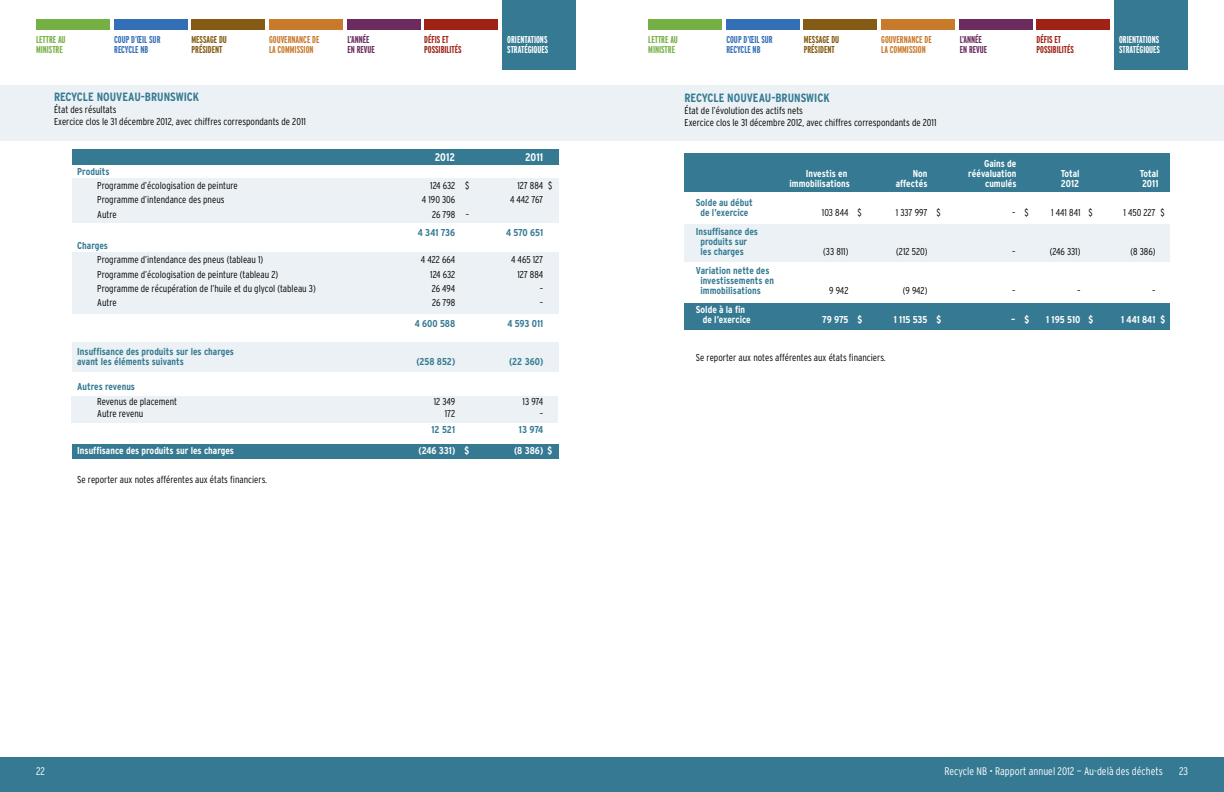
<style>
.page{position:relative;width:1224px;height:792px;background:#fff}
.page>*{position:absolute;margin:0;border:0;box-sizing:border-box;transform-origin:0 0}
.t1{font:700 condensed 12px "Interstate";color:#357a92}
.t2{font:300 condensed 11px "Interstate";color:#fff}
.t3{font:700 condensed 11px "Interstate";color:#fff}
.t4{font:300 condensed 10px/12px "Interstate";color:#000}
.t5{font:700 condensed 10px/10px "Interstate";color:#357a92}
.t6{font:700 condensed 10px/10px "Interstate";color:#fff}
.t7{font:700 extra-condensed 10px/10px "Interstate";color:#c87929}
.t8{font:700 extra-condensed 10px/10px "Interstate";color:#fff}
.t9{font:700 extra-condensed 10px/10px "Interstate";color:#336fb7}
.t10{font:700 extra-condensed 10px/10px "Interstate";color:#9f2214}
.t11{font:700 extra-condensed 10px/10px "Interstate";color:#855a14}
.t12{font:700 extra-condensed 10px/10px "Interstate";color:#74b043}
.t13{font:700 extra-condensed 10px/10px "Interstate";color:#6b2b5e}
</style>
<div class="page">
<div style="left:0;top:85px;width:1224px;height:55px;background:#ebf1f4"></div>
<div style="left:0;top:758px;width:1224px;height:34px;background:#357a92"></div>
<div style="left:72px;top:342px;width:487px;height:30px;background:#ebf1f4"></div>
<div style="left:72px;top:444px;width:487px;height:15px;background:#357a92"></div>
<div style="left:72px;top:150px;width:487px;height:15px;background:#357a92"></div>
<div style="left:72px;top:178px;width:487px;height:44px;background:#ebf1f4"></div>
<div style="left:72px;top:252px;width:487px;height:62px;background:#ebf1f4"></div>
<div style="left:72px;top:396px;width:486px;height:26px;background:#ebf1f4"></div>
<div style="left:685px;top:303px;width:485px;height:27px;background:#357a92"></div>
<div style="left:685px;top:154px;width:485px;height:38px;background:#357a92"></div>
<div style="left:685px;top:224px;width:485px;height:38px;background:#ebf1f4"></div>
<div style="left:1114px;top:0;width:74px;height:69px;background:#357a92"></div>
<div style="left:648px;top:19px;width:74px;height:11px;background:#74b043"></div>
<div style="left:726px;top:19px;width:73px;height:11px;background:#336fb7"></div>
<div style="left:959px;top:19px;width:74px;height:11px;background:#6b2b5e"></div>
<div style="left:803px;top:19px;width:74px;height:11px;background:#855a14"></div>
<div style="left:881px;top:19px;width:74px;height:11px;background:#c87929"></div>
<div style="left:1037px;top:19px;width:73px;height:11px;background:#9f2214"></div>
<div style="left:502px;top:0;width:74px;height:69px;background:#357a92"></div>
<div style="left:36px;top:19px;width:74px;height:11px;background:#74b043"></div>
<div style="left:114px;top:19px;width:73px;height:11px;background:#336fb7"></div>
<div style="left:347px;top:19px;width:74px;height:11px;background:#6b2b5e"></div>
<div style="left:191px;top:19px;width:74px;height:11px;background:#855a14"></div>
<div style="left:269px;top:19px;width:74px;height:11px;background:#c87929"></div>
<div style="left:425px;top:19px;width:73px;height:11px;background:#9f2214"></div>
<p class="t12" style="left:36px;top:35px;width:31px">LETTRE AU<br>MINISTRE</p>
<p class="t9" style="left:114px;top:35px;width:48px">COUP D’ŒIL SUR<br>RECYCLE NB</p>
<p class="t11" style="left:192px;top:35px;width:37px">MESSAGE DU<br>PRÉSIDENT</p>
<p class="t7" style="left:269px;top:35px;width:52px">GOUVERNANCE DE<br>LA COMMISSION</p>
<p class="t10" style="left:424px;top:35px;width:39px">DÉFIS ET<br>POSSIBILITÉS</p>
<p class="t8" style="left:507px;top:35px;width:43px">ORIENTATIONS<br>STRATÉGIQUES</p>
<p class="t13" style="left:347px;top:35px;width:29px">L’ANNÉE<br>EN REVUE</p>
<p class="t12" style="left:648px;top:35px;width:31px">LETTRE AU<br>MINISTRE</p>
<p class="t9" style="left:726px;top:35px;width:48px">COUP D’ŒIL SUR<br>RECYCLE NB</p>
<p class="t11" style="left:804px;top:35px;width:37px">MESSAGE DU<br>PRÉSIDENT</p>
<p class="t7" style="left:881px;top:35px;width:52px">GOUVERNANCE DE<br>LA COMMISSION</p>
<p class="t10" style="left:1037px;top:35px;width:39px">DÉFIS ET<br>POSSIBILITÉS</p>
<p class="t8" style="left:1119px;top:35px;width:43px">ORIENTATIONS<br>STRATÉGIQUES</p>
<p class="t13" style="left:960px;top:35px;width:29px">L’ANNÉE<br>EN REVUE</p>
<p class="t1" style="left:54px;top:90px;width:147px">RECYCLE NOUVEAU-BRUNSWICK</p>
<p class="t4" style="left:54px;top:103px;width:253px">État des résultats<br>Exercice clos le 31 décembre 2012, avec chiffres correspondants de 2011</p>
<p class="t3" style="left:435px;top:151px;width:22px">2012</p>
<p class="t3" style="left:525px;top:151px;width:20px">2011</p>
<p class="t5" style="left:77px;top:166px;width:34px">Produits</p>
<p class="t4" style="left:97px;top:179px;width:142px">Programme d’écologisation de peinture</p>
<p class="t4" style="left:430px;top:179px;width:41px">124 632 $</p>
<p class="t4" style="left:517px;top:179px;width:36px">127 884 $</p>
<p class="t4" style="left:97px;top:194px;width:129px">Programme d’intendance des pneus</p>
<p class="t4" style="left:422px;top:194px;width:35px">4 190 306</p>
<p class="t4" style="left:510px;top:194px;width:35px">4 442 767</p>
<p class="t4" style="left:97px;top:208px;width:21px">Autre</p>
<p class="t4" style="left:432px;top:208px;width:39px">26 798 –</p>
<p class="t5" style="left:418px;top:227px;width:39px">4 341 736</p>
<p class="t5" style="left:506px;top:227px;width:39px">4 570 651</p>
<p class="t5" style="left:77px;top:240px;width:32px">Charges</p>
<p class="t4" style="left:97px;top:254px;width:167px">Programme d’intendance des pneus (tableau 1)</p>
<p class="t4" style="left:421px;top:254px;width:36px">4 422 664</p>
<p class="t4" style="left:511px;top:254px;width:34px">4 465 127</p>
<p class="t4" style="left:97px;top:268px;width:182px">Programme d’écologisation de peinture (tableau 2)</p>
<p class="t4" style="left:430px;top:268px;width:27px">124 632</p>
<p class="t4" style="left:517px;top:268px;width:27px">127 884</p>
<p class="t4" style="left:97px;top:282px;width:220px">Programme de récupération de l’huile et du glycol (tableau 3)</p>
<p class="t4" style="left:432px;top:282px;width:25px">26 494</p>
<p class="t4" style="left:540px;top:282px;width:5px">–</p>
<p class="t4" style="left:97px;top:297px;width:21px">Autre</p>
<p class="t4" style="left:432px;top:297px;width:25px">26 798</p>
<p class="t4" style="left:540px;top:297px;width:5px">–</p>
<p class="t5" style="left:415px;top:319px;width:42px">4 600 588</p>
<p class="t5" style="left:507px;top:319px;width:37px">4 593 011</p>
<p class="t5" style="left:77px;top:346px;width:158px">Insuffisance des produits sur les charges avant les éléments suivants</p>
<p class="t5" style="left:416px;top:356px;width:40px">(258 852)</p>
<p class="t5" style="left:509px;top:356px;width:36px">(22 360)</p>
<p class="t5" style="left:77px;top:382px;width:59px">Autres revenus</p>
<p class="t4" style="left:97px;top:395px;width:81px">Revenus de placement</p>
<p class="t4" style="left:434px;top:395px;width:23px">12 349</p>
<p class="t4" style="left:523px;top:395px;width:22px">13 974</p>
<p class="t4" style="left:97px;top:407px;width:48px">Autre revenu</p>
<p class="t4" style="left:445px;top:407px;width:12px">172</p>
<p class="t4" style="left:540px;top:407px;width:5px">–</p>
<p class="t5" style="left:431px;top:425px;width:25px">12 521</p>
<p class="t5" style="left:519px;top:425px;width:26px">13 974</p>
<p class="t6" style="left:77px;top:446px;width:158px">Insuffisance des produits sur les charges</p>
<p class="t6" style="left:419px;top:446px;width:52px">(246 331) $</p>
<p class="t6" style="left:514px;top:446px;width:40px">(8 386) $</p>
<p class="t4" style="left:77px;top:473px;width:191px">Se reporter aux notes afférentes aux états financiers.</p>
<p class="t1" style="left:685px;top:91px;width:147px">RECYCLE NOUVEAU-BRUNSWICK</p>
<p class="t4" style="left:685px;top:104px;width:253px">État de l’évolution des actifs nets<br>Exercice clos le 31 décembre 2012, avec chiffres correspondants de 2011</p>
<p class="t6" style="left:984px;top:159px;width:34px">Gains de</p>
<p class="t6" style="left:806px;top:169px;width:43px">Investis en</p>
<p class="t6" style="left:913px;top:169px;width:16px">Non</p>
<p class="t6" style="left:968px;top:169px;width:75px">réévaluation T</p>
<p class="t6" style="left:1064px;top:169px;width:17px">otal</p>
<p class="t6" style="left:1140px;top:169px;width:20px">Total</p>
<p class="t6" style="left:789px;top:179px;width:62px">immobilisations</p>
<p class="t6" style="left:896px;top:179px;width:33px">affectés</p>
<p class="t6" style="left:985px;top:179px;width:33px">cumulés</p>
<p class="t6" style="left:1061px;top:179px;width:20px">2012</p>
<p class="t6" style="left:1142px;top:179px;width:18px">2011</p>
<p class="t5" style="left:696px;top:198px;width:58px;text-align:center">Solde au début de l’exercice</p>
<p class="t4" style="left:822px;top:207px;width:41px">103 844 $</p>
<p class="t4" style="left:896px;top:207px;width:46px">1 337 997 $</p>
<p class="t4" style="left:1012px;top:207px;width:18px">– $</p>
<p class="t4" style="left:1051px;top:207px;width:43px">1 441 841 $</p>
<p class="t4" style="left:1123px;top:207px;width:43px">1 450 227 $</p>
<p class="t5" style="left:700px;top:227px;width:59px;text-indent:-4px">Insuffisance des produits sur les charges</p>
<p class="t4" style="left:823px;top:246px;width:27px">(33 811)</p>
<p class="t4" style="left:896px;top:246px;width:33px">(212 520)</p>
<p class="t4" style="left:1012px;top:246px;width:5px">–</p>
<p class="t4" style="left:1050px;top:246px;width:32px">(246 331)</p>
<p class="t4" style="left:1130px;top:246px;width:26px">(8 386)</p>
<p class="t5" style="left:700px;top:266px;width:75px;text-indent:-4px">Variation nette des investissements en immobilisations</p>
<p class="t4" style="left:829px;top:285px;width:21px">9 942</p>
<p class="t4" style="left:903px;top:285px;width:26px">(9 942)</p>
<p class="t4" style="left:1012px;top:285px;width:5px">–</p>
<p class="t4" style="left:1077px;top:285px;width:5px">–</p>
<p class="t4" style="left:1152px;top:285px;width:5px">–</p>
<p class="t6" style="left:703px;top:305px;width:49px;text-indent:-7px">Solde à la fin de l’exercice</p>
<p class="t6" style="left:822px;top:315px;width:41px">79 975 $</p>
<p class="t6" style="left:894px;top:315px;width:49px">1 115 535 $</p>
<p class="t6" style="left:1011px;top:315px;width:19px">– $</p>
<p class="t6" style="left:1046px;top:315px;width:49px">1 195 510 $</p>
<p class="t6" style="left:1121px;top:315px;width:46px">1 441 841 $</p>
<p class="t4" style="left:696px;top:352px;width:191px">Se reporter aux notes afférentes aux états financiers.</p>
<p class="t2" style="left:36px;top:765px;width:10px">22</p>
<p class="t2" style="left:944px;top:765px;width:220px">Recycle NB • Rapport annuel 2012 — Au-delà des déchets</p>
<p class="t2" style="left:1179px;top:765px;width:10px">23</p>
</div>
